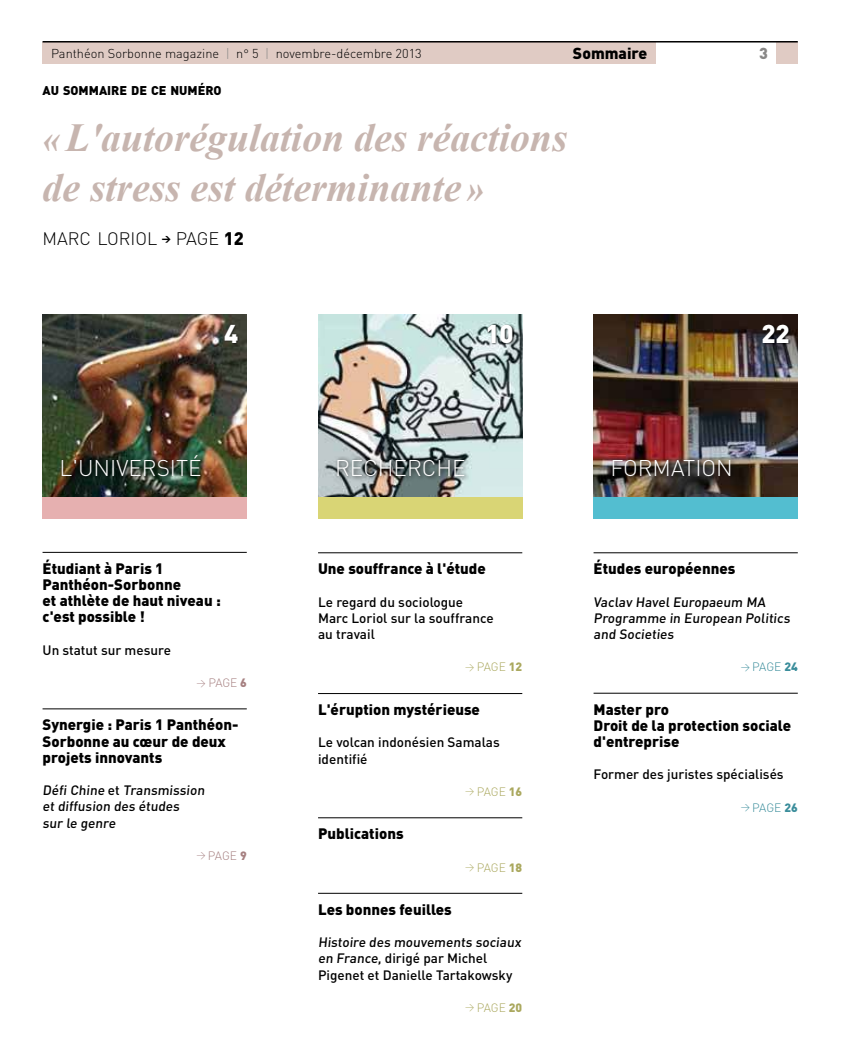
<style>
.page{position:relative;width:851px;height:1063px;background:#fff}
.page>*{position:absolute;margin:0;border:0;box-sizing:border-box;transform-origin:0 0}
.t1{font:italic 700 39.75px/50.4px "Times New Roman";color:#c7b5af}
.t2{font:900 25.5px "DIN";color:#fff}
.t3{font:300 22.5px "DIN";color:#fff}
.t4{font:300 17.85px "DIN";color:#000}
.t5{font:900 15.75px "DIN";color:#000}
.t6{font:900 15.75px "DIN";color:#898887}
.t7{font:900 15px/16.2px "DIN";color:#000}
.t8{font:500 13.5px/16.2px "DIN";color:#000}
.t9{font:300 12.75px "DIN";color:#000}
.t10{font:900 12.6px "DIN";color:#000}
.t11{font:300 12px "DIN";letter-spacing:-.01em;color:#aaa85e}
.t12{font:300 12px "DIN";letter-spacing:-.01em;color:#3a8d9b}
.t13{font:300 12px "DIN";letter-spacing:-.01em;color:#a68081}
.s1{color:#898887}
.s2{font-size:12px}
.s3{font-size:36px}
.s4{font-size:18px}
.s5{font-weight:900;font-size:18px}
.s6{font-style:inherit}
.s7{font-size:9px}
.s8{font-weight:900}
</style>
<div class="page">
<div style="left:43px;top:43px;width:612px;height:21px;background:#e0cbc4"></div>
<div style="left:776px;top:43px;width:21px;height:21px;background:#e0cbc4"></div>
<img style="left:43px;top:315px;width:204px;height:182px">
<img style="left:318px;top:315px;width:204px;height:182px">
<img style="left:593px;top:315px;width:204px;height:182px">
<hr style="left:43px;top:41px;width:754px;height:2px;background:#000">
<hr style="left:43px;top:709px;width:204px;height:1px;background:#000">
<hr style="left:318px;top:693px;width:204px;height:1px;background:#000">
<hr style="left:318px;top:818px;width:204px;height:1px;background:#000">
<hr style="left:318px;top:893px;width:204px;height:1px;background:#000">
<hr style="left:593px;top:693px;width:204px;height:1px;background:#000">
<hr style="left:318px;top:553px;width:204px;height:1px;background:#000">
<hr style="left:593px;top:553px;width:204px;height:1px;background:#000">
<div style="left:487px;top:323px;width:27px;height:21px;background:#000;opacity:.75"></div>
<div style="left:224px;top:323px;width:15px;height:21px;background:#000;opacity:.75"></div>
<div style="left:762px;top:324px;width:28px;height:20px;background:#000;opacity:.75"></div>
<img style="left:59px;top:452px;width:147px;height:30px">
<svg style="left:334px;top:456px;width:136px;height:26px;background:#6d7575"></svg>
<img style="left:609px;top:456px;width:127px;height:25px">
<div style="left:43px;top:497px;width:204px;height:22px;background:#e6b0b0"></div>
<div style="left:318px;top:497px;width:204px;height:22px;background:#d9d575"></div>
<div style="left:593px;top:497px;width:204px;height:22px;background:#53bed0"></div>
<hr style="left:43px;top:552px;width:204px;height:1px;background:#000">
<p class="t9" style="left:51px;top:46px;width:372px">panthéon sorbonne magazine <span class="s1">|</span> n<span class="s2">°</span> 5 <span class="s1">|</span> novembre-décembre 2013</p>
<p class="t5" style="left:573px;top:44px;width:76px">Sommaire</p>
<p class="t6" style="left:759px;top:44px;width:10px">3</p>
<p class="t10" style="left:43px;top:83px;width:181px">AU SOMMAIRE DE CE NUMÉRO</p>
<h1 class="t1" style="left:43px;top:116px;width:526px"><span class="s3">«</span>L'autorégulation des réactions de stress est déterminante <span class="s3">»</span></h1>
<h3 class="t4" style="left:43px;top:228px;width:203px">MARC LORIOL <sup>&gt;</sup> <span class="s4">PAGE</span> <span class="s5">12</span></h3>
<h2 class="t2" style="left:224px;top:318px;width:16px">4</h2>
<h2 class="t2" style="left:485px;top:318px;width:30px">10</h2>
<h2 class="t2" style="left:761px;top:318px;width:30px">22</h2>
<h3 class="t3" style="left:60px;top:455px;width:144px">L'UNIVERSIT<span class="s6">é</span></h3>
<h3 class="t3" style="left:335px;top:455px;width:132px">RECHERCHE</h3>
<h3 class="t3" style="left:610px;top:455px;width:124px">FORMATION</h3>
<p class="t7" style="left:43px;top:560px;width:180px">étudiant à Paris 1<br>Panthéon-Sorbonne<br>et athlète de haut niveau : c'est possible !</p>
<p class="t8" style="left:43px;top:642px;width:130px">Un statut sur mesure</p>
<p class="t13" style="left:196px;top:676px;width:52px"><span class="s7">&gt;</span> PAGE <span class="s8">6</span></p>
<p class="t7" style="left:43px;top:716px;width:197px">Synergie : Paris 1 Panthéon-<br>Sorbonne au cœur de deux projets innovants</p>
<p class="t8" style="left:43px;top:782px;width:165px">Défi Chine et Transmission et diffusion des études sur le genre</p>
<p class="t13" style="left:196px;top:849px;width:52px"><span class="s7">&gt;</span> PAGE <span class="s8">9</span></p>
<p class="t7" style="left:318px;top:560px;width:169px">Une souffrance à l'étude</p>
<p class="t8" style="left:318px;top:594px;width:177px">Le regard du sociologue<br>Marc Loriol sur la souffrance au travail</p>
<p class="t11" style="left:465px;top:660px;width:59px"><span class="s7">&gt;</span> PAGE <span class="s8">12</span></p>
<p class="t7" style="left:318px;top:701px;width:163px">L'éruption mystérieuse</p>
<p class="t8" style="left:318px;top:734px;width:183px">Le volcan indonésien Samalas identifié</p>
<p class="t11" style="left:465px;top:785px;width:59px"><span class="s7">&gt;</span> PAGE <span class="s8">16</span></p>
<p class="t7" style="left:318px;top:825px;width:87px">Publications</p>
<p class="t11" style="left:465px;top:861px;width:59px"><span class="s7">&gt;</span> PAGE <span class="s8">18</span></p>
<p class="t7" style="left:318px;top:901px;width:135px">Les bonnes feuilles</p>
<p class="t8" style="left:318px;top:934px;width:206px">Histoire des mouvements sociaux en France, dirigé par Michel<br>Pigenet et Danielle Tartakowsky</p>
<p class="t11" style="left:465px;top:1001px;width:59px"><span class="s7">&gt;</span> PAGE <span class="s8">20</span></p>
<p class="t7" style="left:593px;top:560px;width:143px">études européennes</p>
<p class="t8" style="left:593px;top:594px;width:200px">Vaclav Havel Europaeum MA<br>Programme in European Politics and Societies</p>
<p class="t12" style="left:740px;top:660px;width:59px"><span class="s7">&gt;</span> PAGE <span class="s8">24</span></p>
<p class="t7" style="left:593px;top:701px;width:199px">Master pro<br>Droit de la protection sociale d'entreprise</p>
<p class="t8" style="left:593px;top:766px;width:191px">Former des juristes spécialisés</p>
<p class="t12" style="left:740px;top:801px;width:59px"><span class="s7">&gt;</span> PAGE <span class="s8">26</span></p>
</div>
